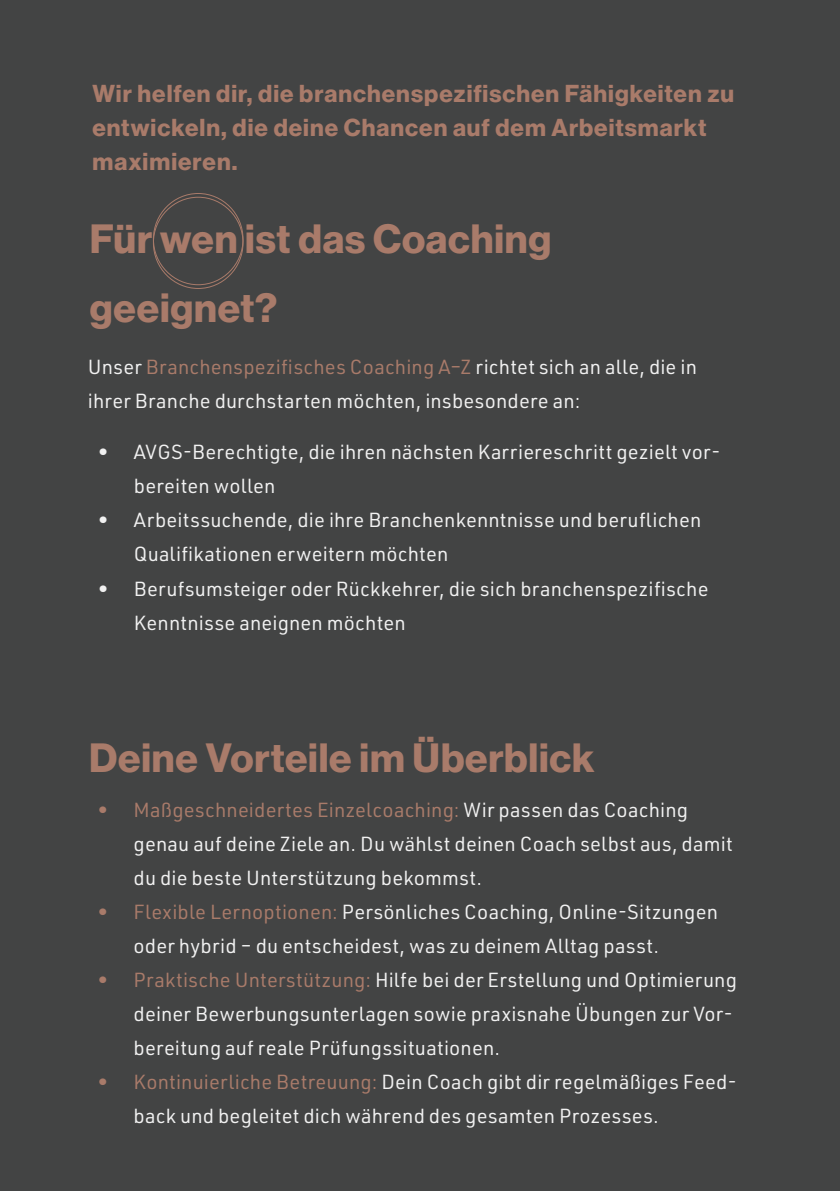
<style>
.page{position:relative;width:840px;height:1191px;background:#fff}
.page>*{position:absolute;margin:0;border:0;box-sizing:border-box;transform-origin:0 0}
.t1{font:40px/68px "N Haas Grotesk DS Pro 75 Bd";letter-spacing:.02em;color:#a97b6a}
.t2{font:24px/34px "N Haas Grotesk DS Pro 75 Bd";letter-spacing:.04em;color:#a97b6a}
.t3{font:20px/34px "URWDIN";letter-spacing:.01em;color:#f1f1f1}
.s1{color:#a97b6a}
</style>
<div class="page">
<div style="left:0;top:0;width:839px;height:1191px;background:#434444"></div>
<p class="t2" style="left:92px;top:77px;width:642px">Wir helfen dir, die branchenspezifischen Fähigkeiten zu entwickeln, die deine Chancen auf dem Arbeitsmarkt maximieren.</p>
<h1 class="t1" style="left:90px;top:206px;width:463px">Für wen ist das Coaching geeignet?</h1>
<p class="t3" style="left:88px;top:349px;width:610px">Unser <span class="s1">Branchenspezifisches Coaching A–Z</span> richtet sich an alle, die in ihrer Branche durchstarten möchten, insbesondere an:</p>
<p class="t3" style="left:134px;top:434px;width:588px;text-indent:-36px">• AVGS-Berechtigte, die ihren nächsten Karriereschritt gezielt vor&shy;bereiten wollen</p>
<p class="t3" style="left:134px;top:503px;width:568px;text-indent:-36px">• Arbeitssuchende, die ihre Branchenkenntnisse und beruflichen<br>Qualifikationen erweitern möchten</p>
<p class="t3" style="left:134px;top:571px;width:576px;text-indent:-36px">• Berufsumsteiger oder Rückkehrer, die sich branchenspezifische<br>Kenntnisse aneignen möchten</p>
<h1 class="t1" style="left:89px;top:724px;width:506px">Deine Vorteile im Überblick</h1>
<p class="t3" style="left:133px;top:792px;width:600px;text-indent:-36px"><span class="s1">• Maßgeschneidertes Einzelcoaching:</span> Wir passen das Coaching genau auf deine Ziele an. Du wählst deinen Coach selbst aus, damit du die beste Unterstützung bekommst.</p>
<p class="t3" style="left:133px;top:894px;width:585px;text-indent:-36px"><span class="s1">• Flexible Lernoptionen:</span> Persönliches Coaching, Online-Sitzungen oder hybrid – du entscheidest, was zu deinem Alltag passt.</p>
<p class="t3" style="left:133px;top:962px;width:604px;text-indent:-36px"><span class="s1">• Praktische Unterstützung:</span> Hilfe bei der Erstellung und Optimierung deiner Bewerbungsunterlagen sowie praxisnahe Übungen zur Vor&shy;bereitung auf reale Prüfungssituationen.</p>
<p class="t3" style="left:133px;top:1064px;width:604px;text-indent:-36px"><span class="s1">• Kontinuierliche Betreuung:</span> Dein Coach gibt dir regelmäßiges Feed&shy;back und begleitet dich während des gesamten Prozesses.</p>
</div>
